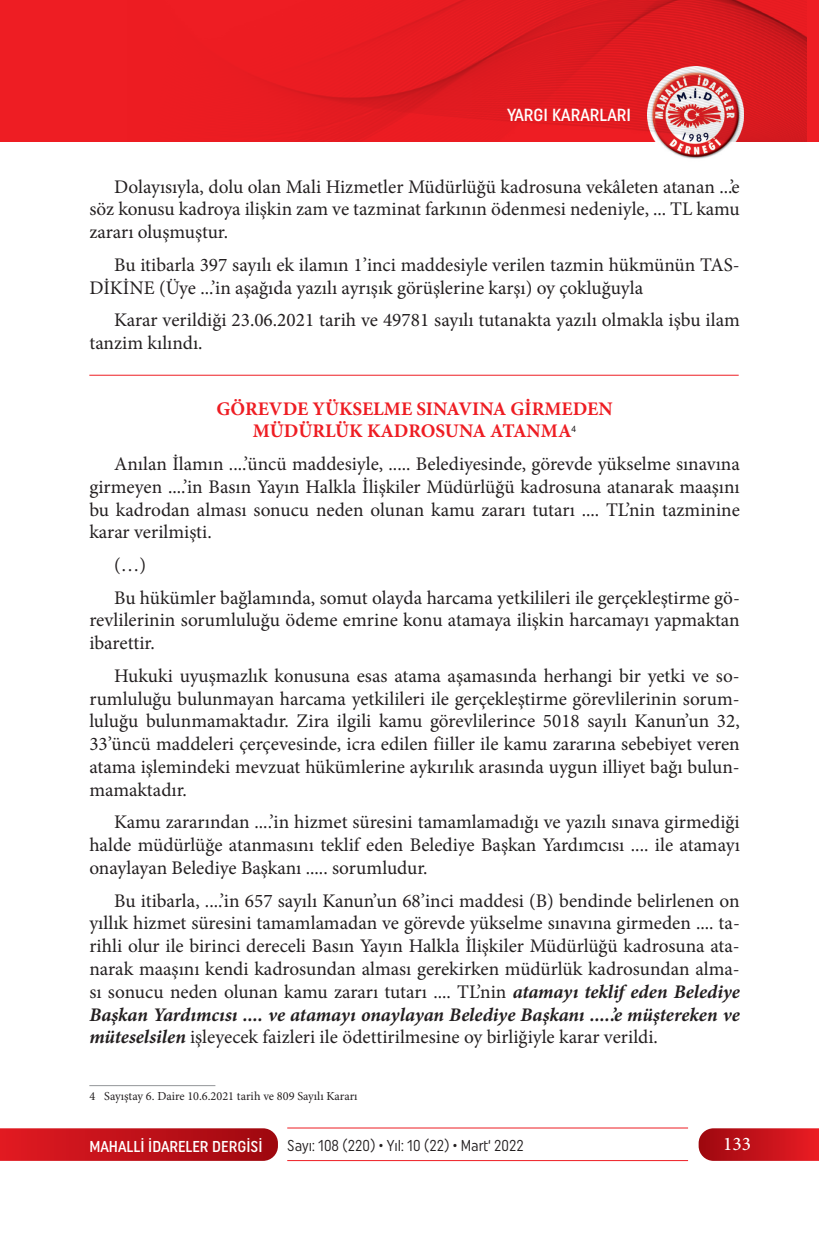
<style>
.page{position:relative;width:819px;height:1241px;background:#fff}
.page>*{position:absolute;margin:0;border:0;box-sizing:border-box;transform-origin:0 0}
.t1{font:19.25px/22.8px "Minion Pro";color:#231f20;text-align:justify}
.t2{font:700 19.25px/22.8px "Minion Pro";color:#ee1d23;text-align:center}
.t3{font:500 19.25px "Minion Pro";color:#fff}
.t4{font:500 17.5px "Uniform Condensed";color:#fff}
.t5{font:15.75px "Uniform Condensed";color:#231f20;scale:.95 1}
.t6{font:500 15.75px "Uniform Condensed";color:#fff}
.t7{font:12.25px "Minion Pro";color:#231f20}
.s1{font-weight:700;font-style:italic}
</style>
<div class="page">
<svg style="left:0;top:1128px;width:278px;height:32px;background:#c1151c"></svg>
<svg style="left:698px;top:1128px;width:121px;height:32px;background:#c61a22"></svg>
<hr style="left:287px;top:1127px;width:401px;height:1px;background:#ee1d23">
<hr style="left:287px;top:1159px;width:401px;height:1px;background:#ee1d23">
<div style="left:0;top:0;width:819px;height:141px;background:#ee1d23"></div>
<img style="left:647px;top:141px;width:96px;height:18px">
<img style="left:256px;top:0;width:550px;height:141px">
<hr style="left:89px;top:1084px;width:126px;height:1px;background:#939598">
<hr style="left:89px;top:375px;width:649px;height:1px;background:#ee1d23">
<p class="t4" style="left:507px;top:105px;width:125px">YARGI KARARLARI</p>
<p class="t1" style="left:89px;top:175px;width:652px;text-indent:25px">Dolayısıyla, dolu olan Mali Hizmetler Müdürlüğü kadrosuna vekâleten atanan ...’e söz konusu kadroya ilişkin zam ve tazminat farkının ödenmesi nedeniyle, ... TL kamu zararı oluşmuştur.</p>
<p class="t1" style="left:89px;top:253px;width:652px;text-indent:25px">Bu itibarla 397 sayılı ek ilamın 1’inci maddesiyle verilen tazmin hükmünün TAS-<br>DİKİNE (Üye ...’in aşağıda yazılı ayrışık görüşlerine karşı) oy çokluğuyla</p>
<p class="t1" style="left:89px;top:309px;width:652px;text-indent:25px">Karar verildiği 23.06.2021 tarih ve 49781 sayılı tutanakta yazılı olmakla işbu ilam tanzim kılındı.</p>
<p class="t2" style="left:216px;top:396px;width:397px">GÖREVDE YÜKSELME SINAVINA GİRMEDEN<br>MÜDÜRLÜK KADROSUNA ATANMA<sup>4</sup></p>
<p class="t1" style="left:89px;top:452px;width:652px;text-indent:25px">Anılan İlamın ....’üncü maddesiyle, ..... Belediyesinde, görevde yükselme sınavına girmeyen ....’in Basın Yayın Halkla İlişkiler Müdürlüğü kadrosuna atanarak maaşını bu kadrodan alması sonucu neden olunan kamu zararı tutarı .... TL’nin tazminine karar verilmişti.</p>
<p class="t1" style="left:114px;top:548px;width:627px;line-height:32.7px">(…)<br>Bu hükümler bağlamında, somut olayda harcama yetkilileri ile gerçekleştirme gö-</p>
<p class="t1" style="left:89px;top:609px;width:652px">revlilerinin sorumluluğu ödeme emrine konu atamaya ilişkin harcamayı yapmaktan ibarettir.</p>
<p class="t1" style="left:89px;top:664px;width:652px;text-indent:25px">Hukuki uyuşmazlık konusuna esas atama aşamasında herhangi bir yetki ve so&shy;rumluluğu bulunmayan harcama yetkilileri ile gerçekleştirme görevlilerinin sorum&shy;luluğu bulunmamaktadır. Zira ilgili kamu görevlilerince 5018 sayılı Kanun’un 32, 33’üncü maddeleri çerçevesinde, icra edilen fiiller ile kamu zararına sebebiyet veren atama işlemindeki mevzuat hükümlerine aykırılık arasında uygun illiyet bağı bulun&shy;mamaktadır.</p>
<p class="t1" style="left:89px;top:810px;width:652px;text-indent:25px">Kamu zararından ....’in hizmet süresini tamamlamadığı ve yazılı sınava girmediği halde müdürlüğe atanmasını teklif eden Belediye Başkan Yardımcısı .... ile atamayı onaylayan Belediye Başkanı ..... sorumludur.</p>
<p class="t1" style="left:89px;top:889px;width:652px;text-indent:25px">Bu itibarla, ....’in 657 sayılı Kanun’un 68’inci maddesi (B) bendinde belirlenen on yıllık hizmet süresini tamamlamadan ve görevde yükselme sınavına girmeden .... ta&shy;rihli olur ile birinci dereceli Basın Yayın Halkla İlişkiler Müdürlüğü kadrosuna ata&shy;narak maaşını kendi kadrosundan alması gerekirken müdürlük kadrosundan alma&shy;sı sonucu neden olunan kamu zararı tutarı .... TL’nin <span class="s1">atamayı teklif eden Belediye Başkan Yardımcısı .... ve atamayı onaylayan Belediye Başkanı .....’e müştereken ve müteselsilen</span> işleyecek faizleri ile ödettirilmesine oy birliğiyle karar verildi.</p>
<p class="t7" style="left:89px;top:1087px;width:270px">4 Sayıştay 6. Daire 10.6.2021 tarih ve 809 Sayılı Kararı</p>
<p class="t6" style="left:89px;top:1136px;width:175px">MAHALLİ İDARELER DERGİSİ</p>
<p class="t5" style="left:287px;top:1136px;width:250px">Sayı: 108 (220) • Yıl: 10 (22) • Mart‘ 2022</p>
<p class="t3" style="left:723px;top:1131px;width:29px">133</p>
</div>
